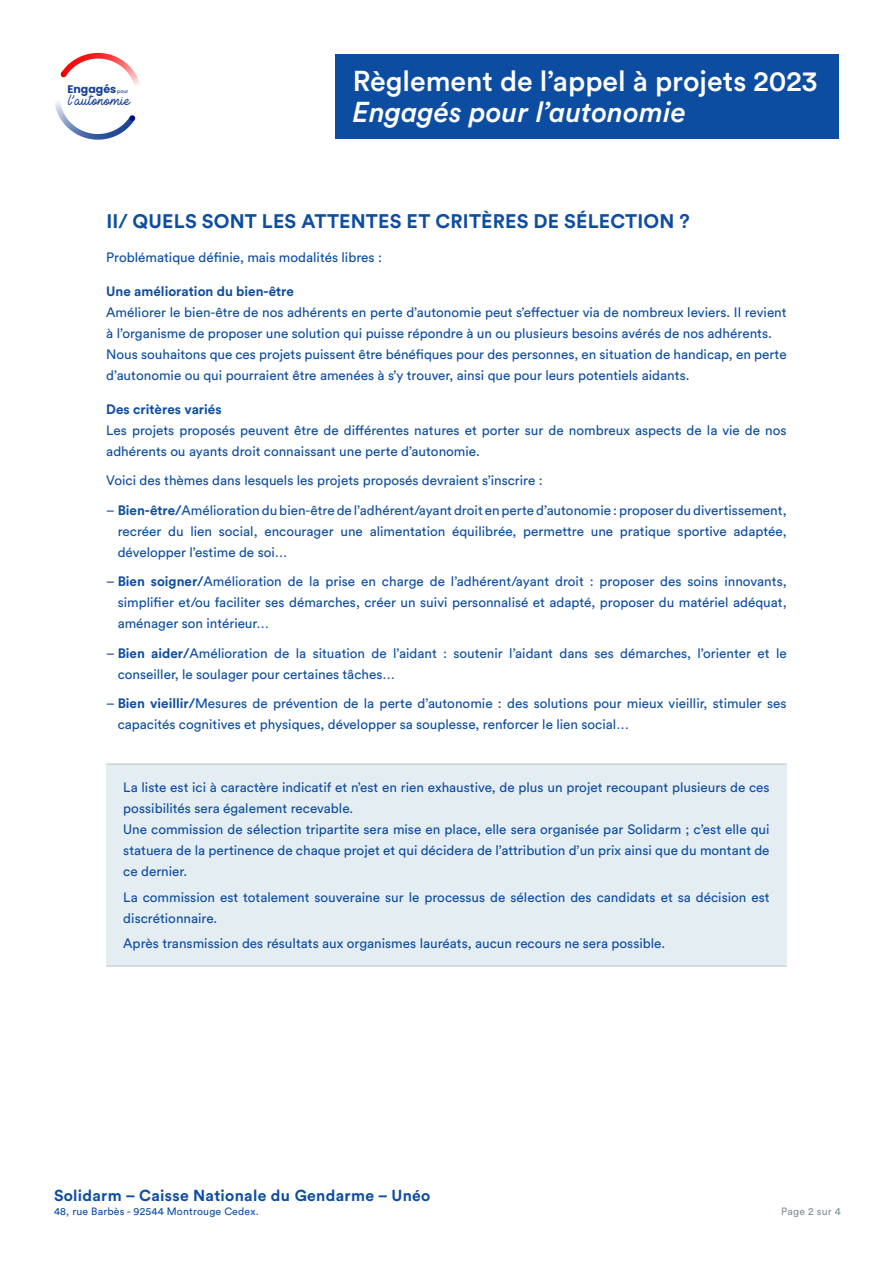
<style>
.page{position:relative;width:893px;height:1263px;background:#fff}
.page>*{position:absolute;margin:0;border:0;box-sizing:border-box;transform-origin:0 0}
.t1{font:500 28.5px "Circular Std";color:#fff}
.t2{font:italic 500 28.5px "Circular Std";color:#fff}
.t3{font:700 19.5px "Circular Std";letter-spacing:.01em;color:#0d4da1}
.t4{font:700 15.75px "Circular Std";letter-spacing:.02em;color:#0d4da1}
.t5{font:15px "Lieto Me";color:#164194}
.t6{font:13.5px/21px "Circular Std";color:#0d4da1}
.t7{font:700 13.5px "Circular Std";color:#0d4da1}
.t8{font:700 10.95px "Poppins";color:#164194}
.t9{font:10.5px "Circular Std";letter-spacing:.02em;color:#0d4da1}
.t10{font:10.5px "Circular Std";letter-spacing:.02em;color:#828f96}
.t11{font:500 4.8px "Poppins";color:#164194}
.s1{font-weight:700}
</style>
<div class="page">
<div style="left:106px;top:764px;width:681px;height:202px;background:#e4edf2"></div>
<hr style="left:106px;top:764px;width:681px;height:1px;background:#b8c4cb">
<hr style="left:106px;top:966px;width:681px;height:1px;background:#b8c4cb">
<div style="left:336px;top:54px;width:503px;height:84px;background:#0d4da1"></div>
<svg style="left:60px;top:53px;width:44px;height:25px"></svg>
<svg style="left:55px;top:101px;width:81px;height:39px"></svg>
<p class="t8" style="left:67px;top:83px;width:50px">Engagés</p>
<p class="t5" style="left:68px;top:91px;width:63px">l’autonomie</p>
<p class="t11" style="left:117px;top:89px;width:13px">pour</p>
<p class="t1" style="left:353px;top:63px;width:466px">Règlement de l’appel à projets 2023</p>
<p class="t2" style="left:353px;top:94px;width:335px">Engagés pour l’autonomie</p>
<p class="t3" style="left:106px;top:209px;width:585px">II/ QUELS SONT LES ATTENTES ET CRITÈRES DE SÉLECTION ?</p>
<p class="t6" style="left:106px;top:247px;width:277px">Problématique définie, mais modalités libres :</p>
<p class="t7" style="left:106px;top:282px;width:189px">Une amélioration du bien-être</p>
<p class="t6" style="left:106px;top:301px;width:682px">Améliorer le bien-être de nos adhérents en perte d’autonomie peut s’effectuer via de nombreux leviers. Il revient à l’organisme de proposer une solution qui puisse répondre à un ou plusieurs besoins avérés de nos adhérents.</p>
<p class="t6" style="left:106px;top:343px;width:682px">Nous souhaitons que ces projets puissent être bénéfiques pour des personnes, en situation de handicap, en perte d’autonomie ou qui pourraient être amenées à s’y trouver, ainsi que pour leurs potentiels aidants.</p>
<p class="t7" style="left:106px;top:400px;width:117px">Des critères variés</p>
<p class="t6" style="left:106px;top:419px;width:682px">Les projets proposés peuvent être de différentes natures et porter sur de nombreux aspects de la vie de nos adhérents ou ayants droit connaissant une perte d’autonomie.</p>
<p class="t6" style="left:106px;top:470px;width:438px">Voici des thèmes dans lesquels les projets proposés devraient s’inscrire :</p>
<p class="t6" style="left:118px;top:499px;width:670px;text-align:justify;text-indent:-11px">– <span class="s1">Bien-être/</span>Amélioration du bien-être de l’adhérent/ayant droit en perte d’autonomie : proposer du divertissement, recréer du lien social, encourager une alimentation équilibrée, permettre une pratique sportive adaptée, développer l’estime de soi…</p>
<p class="t6" style="left:118px;top:571px;width:671px;text-align:justify;text-indent:-11px">– <span class="s1">Bien soigner/</span>Amélioration de la prise en charge de l’adhérent/ayant droit : proposer des soins innovants, simplifier et/ou faciliter ses démarches, créer un suivi personnalisé et adapté, proposer du matériel adéquat, aménager son intérieur…</p>
<p class="t6" style="left:118px;top:642px;width:671px;text-indent:-11px">– <span class="s1">Bien aider/</span>Amélioration de la situation de l’aidant : soutenir l’aidant dans ses démarches, l’orienter et le conseiller, le soulager pour certaines tâches…</p>
<p class="t6" style="left:118px;top:693px;width:670px;text-indent:-11px">– <span class="s1">Bien vieillir/</span>Mesures de prévention de la perte d’autonomie : des solutions pour mieux vieillir, stimuler ses capacités cognitives et physiques, développer sa souplesse, renforcer le lien social…</p>
<p class="t6" style="left:123px;top:777px;width:648px">La liste est ici à caractère indicatif et n’est en rien exhaustive, de plus un projet recoupant plusieurs de ces possibilités sera également recevable.</p>
<p class="t6" style="left:123px;top:819px;width:648px;text-align:justify">Une commission de sélection tripartite sera mise en place, elle sera organisée par Solidarm ; c’est elle qui statuera de la pertinence de chaque projet et qui décidera de l’attribution d’un prix ainsi que du montant de ce dernier.</p>
<p class="t6" style="left:123px;top:886px;width:648px">La commission est totalement souveraine sur le processus de sélection des candidats et sa décision est discrétionnaire.</p>
<p class="t6" style="left:123px;top:932px;width:543px">Après transmission des résultats aux organismes lauréats, aucun recours ne sera possible.</p>
<p class="t4" style="left:54px;top:1185px;width:378px">Solidarm – Caisse Nationale du Gendarme – Unéo</p>
<p class="t9" style="left:54px;top:1205px;width:206px">48, rue Barbès - 92544 Montrouge Cedex.</p>
<p class="t10" style="left:781px;top:1205px;width:61px">Page 2 sur 4</p>
</div>
